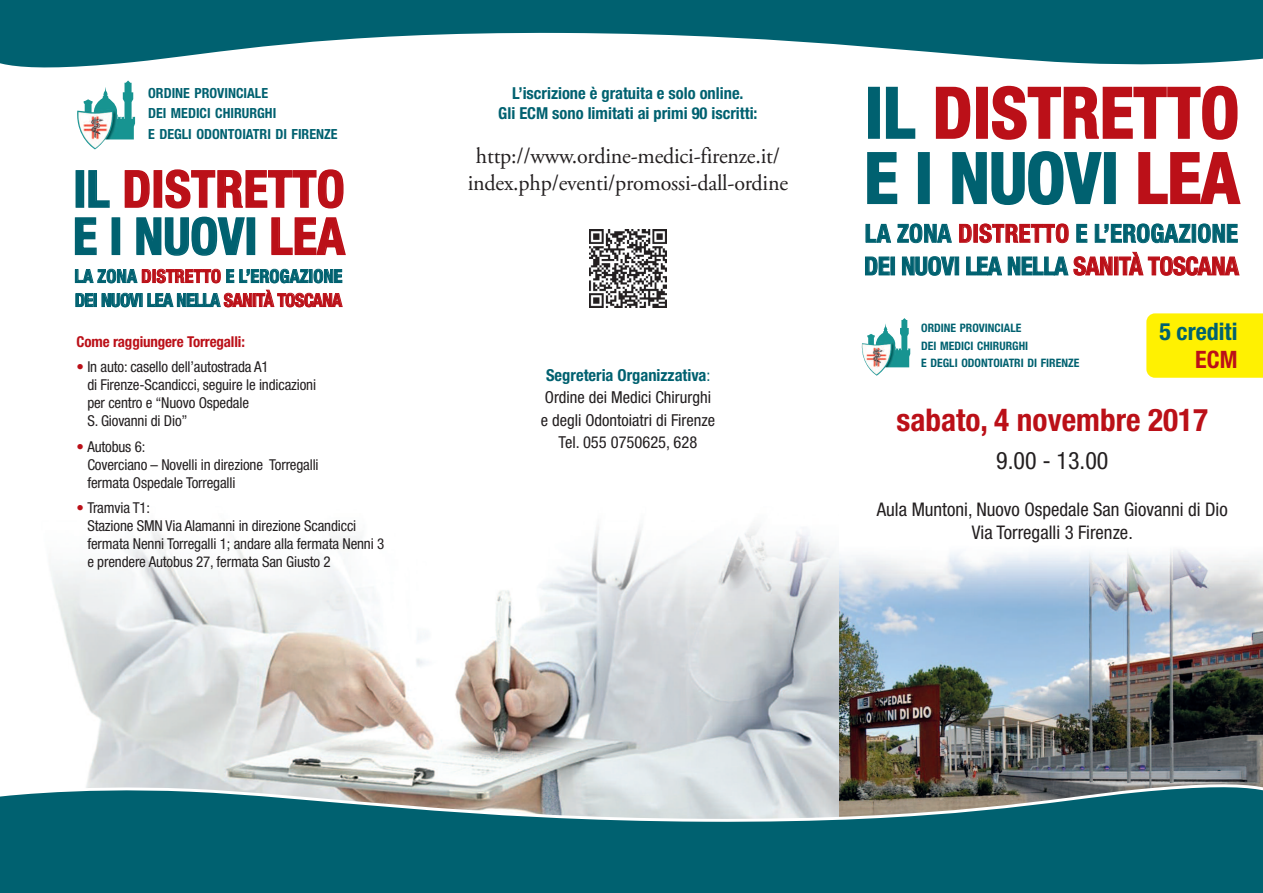
<style>
.page{position:relative;width:1263px;height:893px;background:#fff}
.page>*{position:absolute;margin:0;border:0;box-sizing:border-box;transform-origin:0 0}
.t1{font:700 condensed 69.9px/65.2px "Helvetica Neue LT Std";letter-spacing:.005em;color:#bb1018}
.t2{font:700 condensed 50.7px/47.2px "Helvetica Neue LT Std";letter-spacing:.01em;color:#bb1018}
.t3{font:700 condensed 31.35px "Helvetica Neue LT Std";color:#bb1018}
.t4{font:700 condensed 25.05px/32.7px "Helvetica Neue LT Std";letter-spacing:-.005em;color:#006170}
.t5{font:condensed 24px "Helvetica Neue LT Std";color:#231f20}
.t6{font:700 condensed 24px "Helvetica Neue LT Std";color:#006170}
.t7{font:700 condensed 24px "Helvetica Neue LT Std";color:#bb1018}
.t8{font:22.5px/27px "Adobe Garamond Pro";letter-spacing:-.01em;color:#231f20;text-align:center}
.t9{font:condensed 18.75px/23.2px "Helvetica Neue LT Std";color:#231f20;text-align:center}
.t10{font:700 condensed 18.15px/24px "Helvetica Neue LT Std";letter-spacing:-.01em;color:#006170}
.t11{font:condensed 16.5px/22.5px "Helvetica Neue LT Std";color:#231f20;text-align:center}
.t12{font:700 condensed 16.5px/19.8px "Helvetica Neue LT Std";color:#006170;text-align:center}
.t13{font:condensed 15px/18px "Helvetica Neue LT Std";letter-spacing:-.01em;color:#231f20}
.t14{font:700 condensed 15px "Helvetica Neue LT Std";letter-spacing:-.01em;color:#bb1018}
.t15{font:700 condensed 13.95px/21px "Helvetica Neue LT Std";color:#006170}
.t16{font:700 condensed 11.7px/17.5px "Helvetica Neue LT Std";color:#006170}
.s1{color:#006170}
.s2{color:#bb1018}
.s3{font-weight:700;color:#006170}
</style>
<div class="page">
<div style="left:1146px;top:313px;width:117px;height:65px;background:#fff101"></div>
<img style="left:51px;top:526px;width:787px;height:258px">
<img style="left:839px;top:549px;width:424px;height:235px">
<svg style="left:0;top:0;width:1263px;height:67px;fill:#006170"></svg>
<img style="left:862px;top:318px;width:48px;height:58px">
<svg style="left:0;top:784px;width:1263px;height:109px;background:#25727e"></svg>
<img style="left:589px;top:229px;width:78px;height:78px">
<img style="left:77px;top:80px;width:58px;height:69px">
<p class="t15" style="left:148px;top:83px;width:191px">ORDINE PROVINCIALE<br>DEI MEDICI CHIRURGHI<br>E DEGLI ODONTOIATRI DI FIRENZE</p>
<h2 class="t2" style="left:73px;top:170px;width:273px"><span class="s1">IL</span> DISTRETTO<br><span class="s1">E I NUOVI</span> LEA</h2>
<p class="t10" style="left:75px;top:266px;width:269px">LA ZONA <span class="s2">DISTRETTO</span> E L’EROGAZIONE<br>DEI NUOVI LEA NELLA <span class="s2">SANITÀ TOSCANA</span></p>
<p class="t14" style="left:77px;top:336px;width:170px">Come raggiungere Torregalli:</p>
<p class="t13" style="left:87px;top:359px;width:230px;text-indent:-11px"><span class="s2">•</span> In auto: casello dell’autostrada A1<br>di Firenze-Scandicci, seguire le indicazioni per centro e “Nuovo Ospedale<br>S. Giovanni di Dio”</p>
<p class="t13" style="left:87px;top:439px;width:233px;text-indent:-11px"><span class="s2">•</span> Autobus 6:<br>Coverciano – Novelli in direzione Torregalli fermata Ospedale Torregalli</p>
<p class="t13" style="left:87px;top:500px;width:298px;text-indent:-11px"><span class="s2">•</span> Tramvia T1:<br>Stazione SMN Via Alamanni in direzione Scandicci fermata Nenni Torregalli 1; andare alla fermata Nenni 3 e prendere Autobus 27, fermata San Giusto 2</p>
<p class="t12" style="left:498px;top:85px;width:261px">L’iscrizione è gratuita e solo online.<br>Gli ECM sono limitati ai primi 90 iscritti:</p>
<h3 class="t8" style="left:468px;top:144px;width:322px">http://www.ordine-medici-firenze.it/ index.php/eventi/promossi-dall-ordine</h3>
<p class="t11" style="left:541px;top:365px;width:176px"><span class="s3">Segreteria Organizzativa</span><span class="s1">:<br></span>Ordine dei Medici Chirurghi e degli Odontoiatri di Firenze<br>Tel. 055 0750625, 628</p>
<h1 class="t1" style="left:865px;top:86px;width:376px"><span class="s1">IL</span> DISTRETTO<br><span class="s1">E I NUOVI</span> LEA</h1>
<h3 class="t4" style="left:864px;top:219px;width:376px">LA ZONA <span class="s2">DISTRETTO</span> E L’EROGAZIONE<br>DEI NUOVI LEA NELLA <span class="s2">SANITÀ TOSCANA</span></h3>
<p class="t16" style="left:921px;top:320px;width:160px">ORDINE PROVINCIALE<br>DEI MEDICI CHIRURGHI<br>E DEGLI ODONTOIATRI DI FIRENZE</p>
<h3 class="t6" style="left:1159px;top:322px;width:80px">5 crediti</h3>
<h3 class="t7" style="left:1195px;top:351px;width:44px">ECM</h3>
<h3 class="t3" style="left:896px;top:408px;width:313px">sabato, 4 novembre 2017</h3>
<h3 class="t5" style="left:996px;top:452px;width:114px">9.00 - 13.00</h3>
<p class="t9" style="left:877px;top:499px;width:352px">Aula Muntoni, Nuovo Ospedale San Giovanni di Dio<br>Via Torregalli 3 Firenze.</p>
</div>
